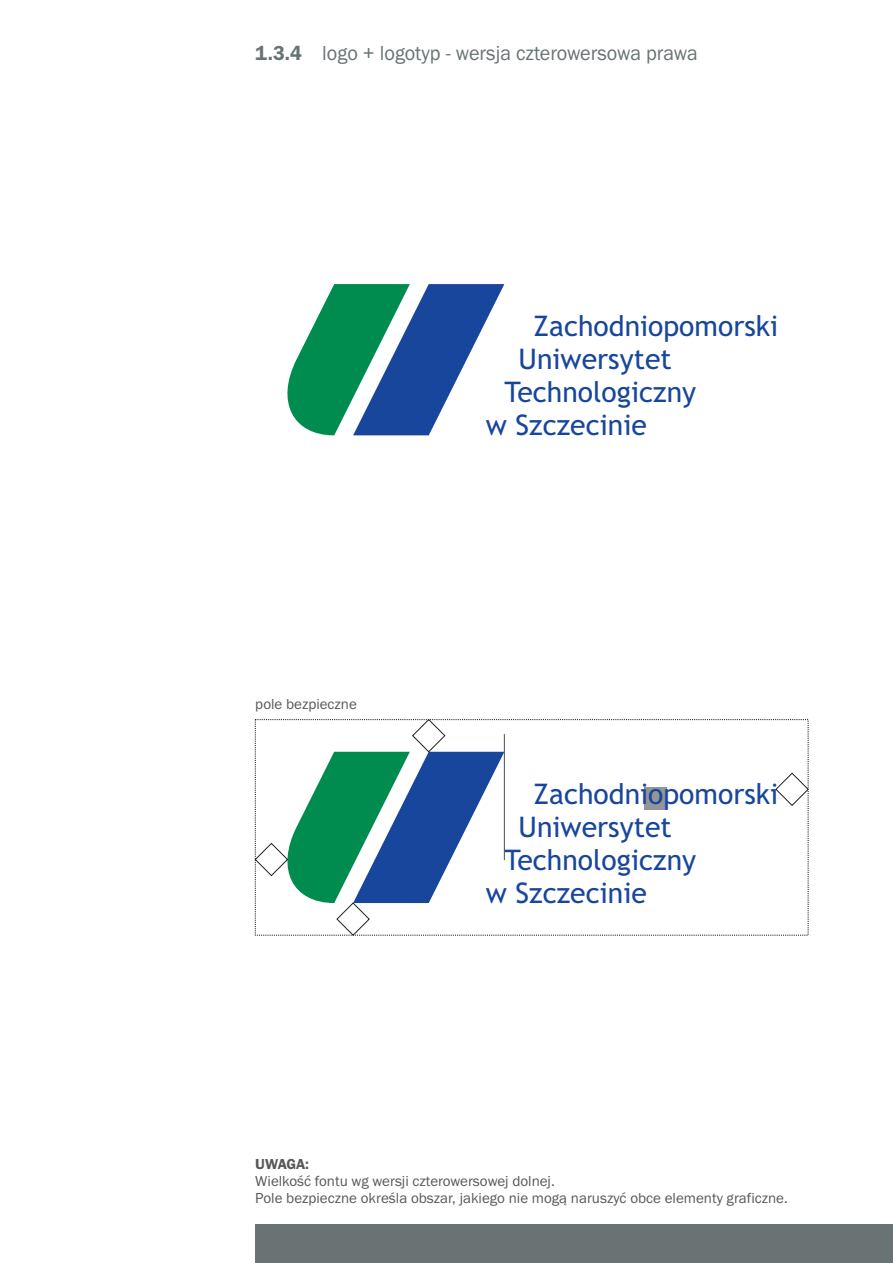
<style>
.page{position:relative;width:893px;height:1263px;background:#fff}
.page>*{position:absolute;margin:0;border:0;box-sizing:border-box;transform-origin:0 0}
.t1{font:28.35px "Trebuchet MS";color:#18469d}
.t2{font:21px "Franklin Gothic";color:#697374;scale:.96 1}
.t3{font:15px/17px "Franklin Gothic";color:#57585a}
.t4{font:600 15px "Franklin Gothic";letter-spacing:-.01em;color:#57585a}
.s1{font-weight:600}
</style>
<div class="page">
<div style="left:255px;top:1225px;width:638px;height:38px;background:#697374"></div>
<div style="left:645px;top:787px;width:22px;height:23px;background:#939598"></div>
<svg style="left:255px;top:719px;width:249px;height:217px"></svg>
<svg style="left:775px;top:773px;width:34px;height:33px"></svg>
<svg style="left:287px;top:284px;width:217px;height:151px"></svg>
<hr style="left:504px;top:734px;width:1px;height:126px;background:#57585a">
<h2 class="t2" style="left:255px;top:45px;width:462px"><span class="s1">1.3.4</span> logo + logotyp - wersja czterowersowa prawa</h2>
<p class="t3" style="left:255px;top:697px;width:103px">pole bezpieczne</p>
<h1 class="t1" style="left:533px;top:316px;width:246px">Zachodniopomorski</h1>
<h1 class="t1" style="left:519px;top:348px;width:155px">Uniwersytet</h1>
<h1 class="t1" style="left:504px;top:381px;width:193px">Technologiczny</h1>
<h1 class="t1" style="left:486px;top:414px;width:163px">w Szczecinie</h1>
<h1 class="t1" style="left:533px;top:783px;width:246px">Zachodniopomorski</h1>
<h1 class="t1" style="left:519px;top:816px;width:155px">Uniwersytet</h1>
<h1 class="t1" style="left:504px;top:849px;width:193px">Technologiczny</h1>
<h1 class="t1" style="left:486px;top:882px;width:163px">w Szczecinie</h1>
<p class="t4" style="left:255px;top:1159px;width:55px">UWAGA:</p>
<p class="t3" style="left:255px;top:1174px;width:534px">Wielkość fontu wg wersji czterowersowej dolnej.<br>Pole bezpieczne określa obszar, jakiego nie mogą naruszyć obce elementy graficzne.</p>
</div>
